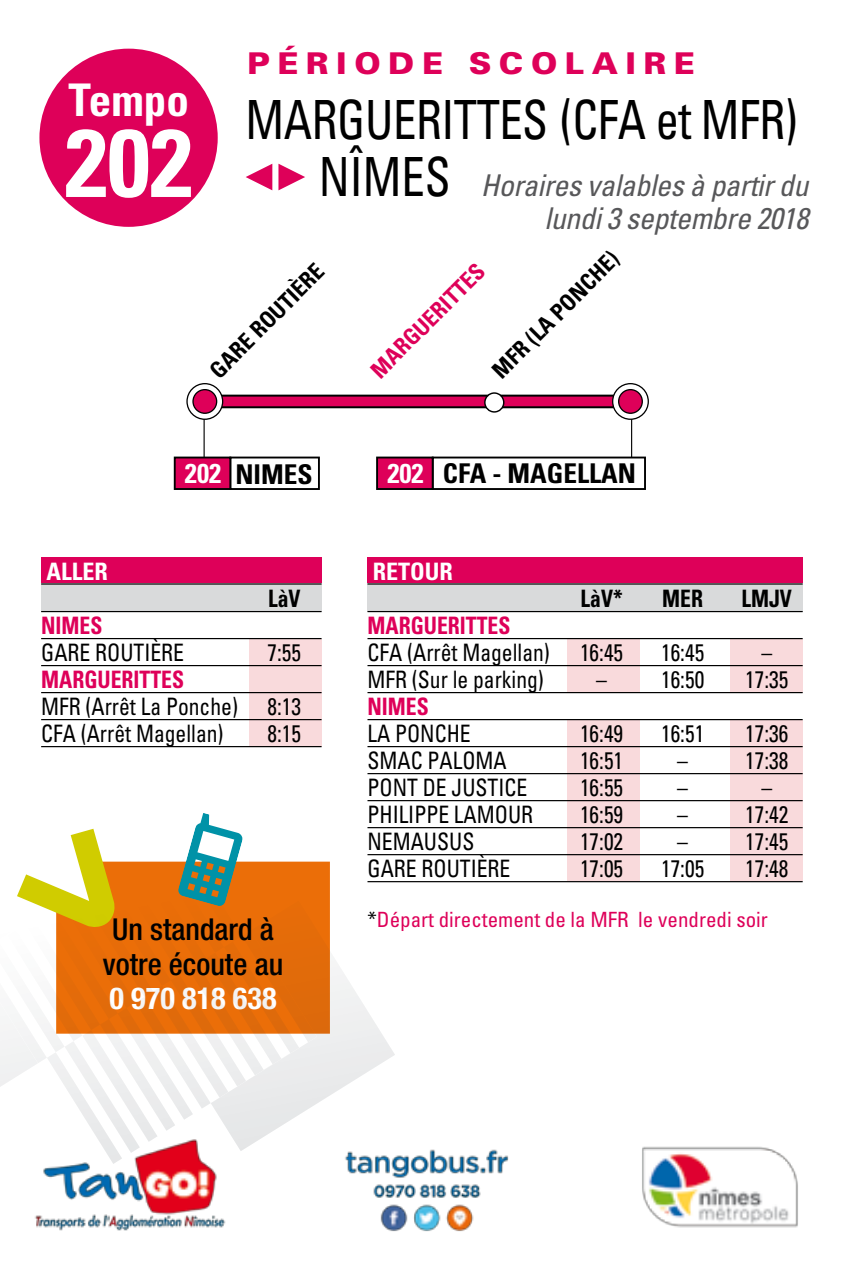
<style>
.page{position:relative;width:851px;height:1276px;background:#fff}
.page>*{position:absolute;margin:0;border:0;box-sizing:border-box;transform-origin:0 0}
.t1{font:700 condensed 95.7px "Univers";color:#fff}
.t2{font:condensed 54px/57.6px "Univers";letter-spacing:-.01em;color:#000;scale:.86 1}
.t3{font:700 condensed 45px "Univers";color:#fff}
.t4{font:500 condensed 30.3px/34.5px "Helvetica Neue LT Pro";color:#000;text-align:center}
.t5{font:700 condensed 30.3px "Helvetica Neue LT Pro";color:#fff}
.t6{font:italic condensed 30px/33px "Univers";letter-spacing:-.015em;color:#58585a;text-align:right}
.t7{font:900 30px "Univers";letter-spacing:.24em;color:#de0059;scale:1.05 1}
.t8{font:700 condensed 27.3px "Univers";color:#000}
.t9{font:condensed 24px/27px "Univers";color:#000;scale:.9 1}
.t10{font:700 condensed 24px "Univers";color:#de0059;scale:.9 1}
.t11{font:700 condensed 24px "Univers";color:#000;scale:.9 1}
.t12{font:700 condensed 24px "Univers";color:#fff}
.t13{font:700 condensed 22.8px "Univers";color:#000}
.t14{font:700 condensed 22.8px "Univers";color:#de0059}
.t15{font:condensed 21px "Univers";color:#de0059}
.s1{color:#fff}
.s2{color:#000}
</style>
<div class="page">
<svg style="left:246px;top:164px;width:26px;height:26px"></svg>
<svg style="left:278px;top:164px;width:27px;height:26px"></svg>
<div style="left:218px;top:395px;width:412px;height:13px;background:#400019"></div>
<div style="left:218px;top:396px;width:412px;height:10px;background:#de0059"></div>
<hr style="left:203px;top:401px;width:2px;height:68px;background:#000">
<hr style="left:631px;top:401px;width:1px;height:68px;background:#000">
<div style="left:485px;top:393px;width:18px;height:19px;background:#fff;border-radius:50%"></div>
<div style="left:484px;top:392px;width:20px;height:21px;border:1px solid #000;border-radius:50%"></div>
<svg style="left:187px;top:384px;width:35px;height:35px"></svg>
<div style="left:186px;top:383px;width:37px;height:37px;border:1px solid #000;border-radius:50%"></div>
<div style="left:193px;top:390px;width:24px;height:23px;background:#de0059;border-radius:50%"></div>
<div style="left:192px;top:389px;width:25px;height:25px;border:1px solid #000;border-radius:50%"></div>
<svg style="left:612px;top:384px;width:36px;height:35px"></svg>
<div style="left:612px;top:383px;width:36px;height:37px;border:1px solid #000;border-radius:50%"></div>
<div style="left:618px;top:390px;width:24px;height:23px;background:#de0059;border-radius:50%"></div>
<div style="left:618px;top:389px;width:24px;height:25px;border:1px solid #000;border-radius:50%"></div>
<div style="left:229px;top:456px;width:91px;height:34px;border:2px solid #000"></div>
<div style="left:175px;top:457px;width:55px;height:32px;background:#de0059"></div>
<div style="left:174px;top:456px;width:57px;height:34px;border:2px solid #000"></div>
<div style="left:432px;top:457px;width:213px;height:32px;background:#fff"></div>
<div style="left:431px;top:456px;width:215px;height:34px;border:2px solid #000"></div>
<div style="left:377px;top:457px;width:55px;height:32px;background:#de0059"></div>
<div style="left:376px;top:456px;width:57px;height:34px;border:2px solid #000"></div>
<div style="left:38px;top:47px;width:181px;height:181px;background:#de0059;border-radius:50%"></div>
<div style="left:41px;top:557px;width:280px;height:26px;background:#de0059"></div>
<div style="left:41px;top:583px;width:280px;height:29px;background:#d9dadb"></div>
<div style="left:249px;top:639px;width:72px;height:107px;background:#f9dadc"></div>
<hr style="left:41px;top:583px;width:280px;height:1px;background:#000">
<hr style="left:41px;top:611px;width:280px;height:1px;background:#000">
<hr style="left:41px;top:638px;width:280px;height:1px;background:#000">
<hr style="left:41px;top:665px;width:280px;height:1px;background:#000">
<hr style="left:41px;top:692px;width:280px;height:1px;background:#000">
<hr style="left:41px;top:719px;width:280px;height:1px;background:#000">
<hr style="left:41px;top:746px;width:280px;height:1px;background:#000">
<div style="left:367px;top:557px;width:435px;height:26px;background:#de0059"></div>
<div style="left:367px;top:583px;width:435px;height:29px;background:#d9dadb"></div>
<div style="left:567px;top:639px;width:72px;height:54px;background:#f9dadc"></div>
<div style="left:567px;top:719px;width:72px;height:161px;background:#f9dadc"></div>
<div style="left:730px;top:639px;width:72px;height:54px;background:#f9dadc"></div>
<div style="left:730px;top:719px;width:72px;height:161px;background:#f9dadc"></div>
<hr style="left:367px;top:583px;width:435px;height:1px;background:#000">
<hr style="left:367px;top:611px;width:435px;height:1px;background:#000">
<hr style="left:367px;top:638px;width:435px;height:1px;background:#000">
<hr style="left:367px;top:665px;width:435px;height:1px;background:#000">
<hr style="left:367px;top:692px;width:435px;height:1px;background:#000">
<hr style="left:367px;top:719px;width:435px;height:1px;background:#000">
<hr style="left:367px;top:746px;width:435px;height:1px;background:#000">
<hr style="left:367px;top:773px;width:435px;height:1px;background:#000">
<hr style="left:367px;top:800px;width:435px;height:1px;background:#000">
<hr style="left:367px;top:827px;width:435px;height:1px;background:#000">
<hr style="left:367px;top:854px;width:435px;height:1px;background:#000">
<hr style="left:367px;top:881px;width:435px;height:1px;background:#000">
<svg style="left:317px;top:900px;width:78px;height:203px"></svg>
<svg style="left:0;top:813px;width:317px;height:332px"></svg>
<img style="left:20px;top:1126px;width:230px;height:105px">
<img style="left:642px;top:1146px;width:156px;height:82px">
<img style="left:345px;top:1149px;width:164px;height:83px">
<h3 class="t3" style="left:69px;top:72px;width:122px">Tempo</h3>
<h1 class="t1" style="left:65px;top:104px;width:129px">202</h1>
<p class="t7" style="left:247px;top:44px;width:428px">PÉRIODE SCOLAIRE</p>
<h2 class="t2" style="left:319px;top:90px;width:558px;text-indent:-73px">MARGUERITTES (CFA et MFR)<br>NÎMES</h2>
<p class="t6" style="left:481px;top:168px;width:329px">Horaires valables à partir du lundi 3 septembre 2018</p>
<p class="t13" style="left:486px;top:364px;width:169px;rotate:-45deg">MFR (LA PONCHE)</p>
<p class="t13" style="left:204px;top:364px;width:152px;rotate:-45deg">GARE ROUTIÈRE</p>
<p class="t14" style="left:365px;top:364px;width:152px;rotate:-45deg">MARGUERITTES</p>
<p class="t12" style="left:46px;top:557px;width:63px">ALLER</p>
<p class="t8" style="left:185px;top:457px;width:129px"><span class="s1">202</span> NIMES</p>
<p class="t8" style="left:387px;top:456px;width:250px"><span class="s1">202</span> CFA - MAGELLAN</p>
<p class="t11" style="left:268px;top:583px;width:37px">LàV</p>
<p class="t12" style="left:373px;top:557px;width:82px">RETOUR</p>
<p class="t11" style="left:580px;top:583px;width:48px">LàV*</p>
<p class="t11" style="left:662px;top:583px;width:47px">MER</p>
<p class="t11" style="left:741px;top:583px;width:57px">LMJV</p>
<p class="t10" style="left:41px;top:610px;width:70px">NIMES</p>
<p class="t9" style="left:41px;top:638px;width:160px">GARE ROUTIÈRE</p>
<p class="t9" style="left:267px;top:638px;width:39px">7:55</p>
<p class="t10" style="left:41px;top:664px;width:160px">MARGUERITTES</p>
<p class="t9" style="left:41px;top:692px;width:290px">MFR (Arrêt La Ponche) 8:13<br>CFA (Arrêt Magellan)</p>
<p class="t9" style="left:267px;top:719px;width:39px">8:15</p>
<p class="t4" style="left:103px;top:912px;width:182px">Un standard à votre écoute au</p>
<p class="t5" style="left:109px;top:980px;width:168px">0 970 818 638</p>
<p class="t10" style="left:367px;top:610px;width:160px">MARGUERITTES</p>
<p class="t9" style="left:367px;top:638px;width:204px">CFA (Arrêt Magellan)</p>
<p class="t9" style="left:580px;top:638px;width:49px">16:45</p>
<p class="t9" style="left:661px;top:638px;width:49px">16:45</p>
<p class="t9" style="left:761px;top:638px;width:13px">–</p>
<p class="t9" style="left:367px;top:665px;width:197px">MFR (Sur le parking)</p>
<p class="t9" style="left:596px;top:665px;width:121px">– 16:50</p>
<p class="t9" style="left:745px;top:665px;width:49px">17:35</p>
<p class="t10" style="left:367px;top:691px;width:70px">NIMES</p>
<p class="t9" style="left:367px;top:719px;width:116px">LA PONCHE</p>
<p class="t9" style="left:580px;top:719px;width:49px">16:49</p>
<p class="t9" style="left:661px;top:719px;width:49px">16:51</p>
<p class="t9" style="left:745px;top:719px;width:49px">17:36</p>
<p class="t9" style="left:367px;top:746px;width:156px">SMAC PALOMA</p>
<p class="t9" style="left:580px;top:746px;width:49px">16:51</p>
<p class="t9" style="left:677px;top:746px;width:125px">– 17:38</p>
<p class="t9" style="left:367px;top:773px;width:179px">PONT DE JUSTICE</p>
<p class="t9" style="left:580px;top:773px;width:49px">16:55</p>
<p class="t9" style="left:677px;top:773px;width:13px">–</p>
<p class="t9" style="left:761px;top:773px;width:13px">–</p>
<p class="t9" style="left:367px;top:800px;width:186px">PHILIPPE LAMOUR</p>
<p class="t9" style="left:580px;top:800px;width:49px">16:59</p>
<p class="t9" style="left:677px;top:800px;width:125px">– 17:42</p>
<p class="t9" style="left:367px;top:827px;width:120px">NEMAUSUS</p>
<p class="t9" style="left:580px;top:827px;width:49px">17:02</p>
<p class="t9" style="left:677px;top:827px;width:125px">– 17:45</p>
<p class="t9" style="left:367px;top:854px;width:160px">GARE ROUTIÈRE</p>
<p class="t9" style="left:580px;top:854px;width:49px">17:05</p>
<p class="t9" style="left:661px;top:854px;width:49px">17:05</p>
<p class="t9" style="left:745px;top:854px;width:49px">17:48</p>
<p class="t15" style="left:367px;top:906px;width:402px"><span class="s2">*</span>Départ directement de la MFR le vendredi soir</p>
</div>
